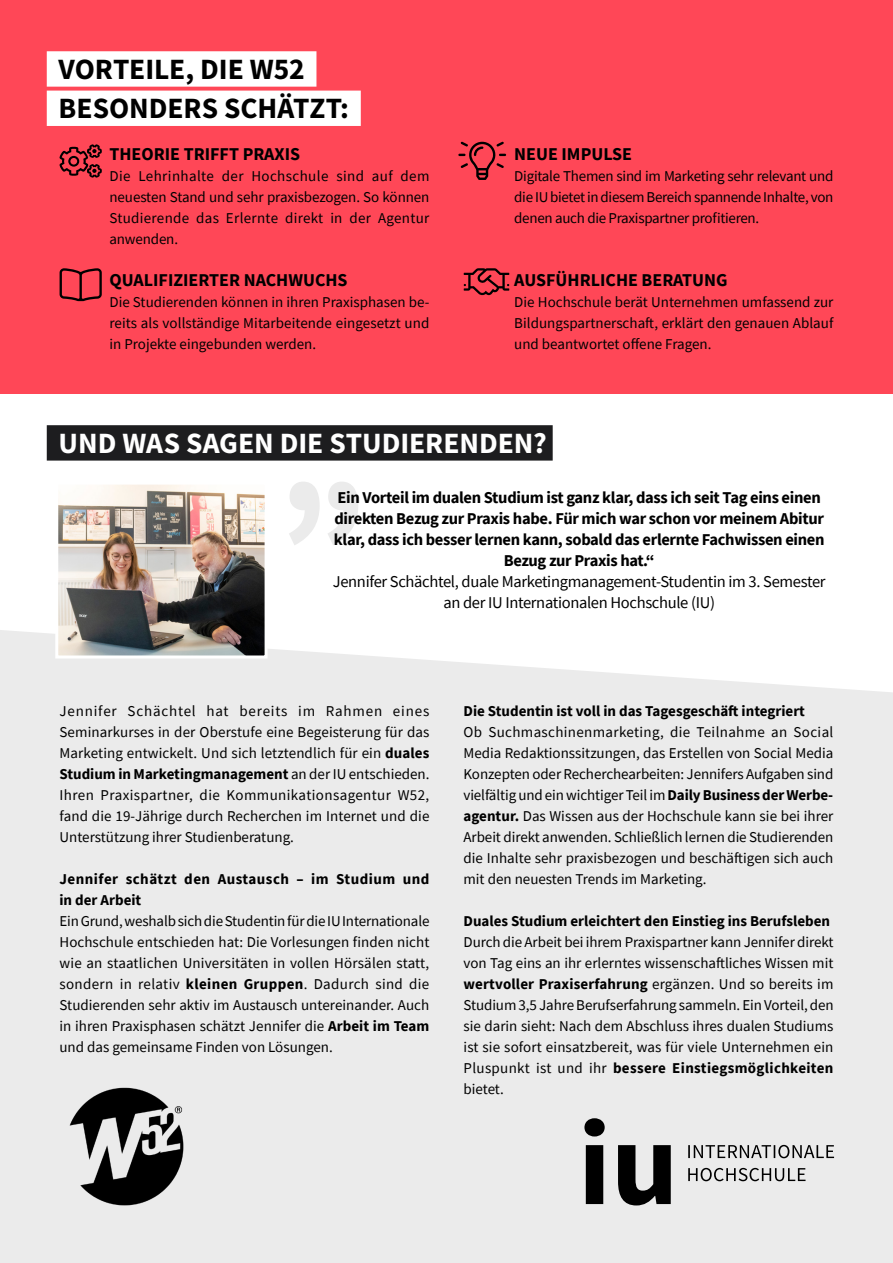
<style>
.page{position:relative;width:893px;height:1263px;background:#fff}
.page>*{position:absolute;margin:0;border:0;box-sizing:border-box;transform-origin:0 0}
.t1{font:29.55px/39.3px "Source Sans Variable";color:#000}
.t2{font:29.55px "Source Sans Variable";color:#fff}
.t3{font:700 18px "Source Sans Pro";color:#000}
.t4{font:700 16.5px/21px "Source Sans Pro";letter-spacing:-.02em;color:#000;text-align:center}
.t5{font:16.5px/21px "Source Sans Pro";letter-spacing:-.02em;color:#000;text-align:center}
.t6{font:15px/21px "Source Sans Pro";color:#000;text-align:justify}
.t7{font:700 15px "Source Sans Pro";color:#000}
.t8{font:700 15px/21px "Source Sans Pro";letter-spacing:.03em;color:#000}
.s1{font-weight:700}
</style>
<div class="page">
<div style="left:0;top:0;width:893px;height:394px;background:#ff4757"></div>
<div style="left:0;top:630px;width:893px;height:633px;background:#ebebeb"></div>
<div style="left:47px;top:51px;width:269px;height:36px;background:#fff"></div>
<div style="left:47px;top:91px;width:314px;height:35px;background:#fff"></div>
<img style="left:59px;top:486px;width:205px;height:168px">
<div style="left:55px;top:482px;width:213px;height:176px;border:3px solid #fff"></div>
<div style="left:47px;top:425px;width:506px;height:36px;background:#1d1d1f"></div>
<svg style="left:458px;top:142px;width:48px;height:38px"></svg>
<svg style="left:59px;top:144px;width:43px;height:34px"></svg>
<svg style="left:464px;top:268px;width:45px;height:28px"></svg>
<svg style="left:60px;top:268px;width:42px;height:33px"></svg>
<svg style="left:289px;top:482px;width:69px;height:63px"></svg>
<svg style="left:584px;top:1118px;width:250px;height:87px;background:#b7b7b7"></svg>
<img style="left:60px;top:1079px;width:134px;height:135px">
<h1 class="t1" style="left:59px;top:50px;width:292px">VORTEILE, DIE W52<br>BESONDERS SCHÄTZT:</h1>
<p class="t3" style="left:109px;top:141px;width:192px">THEORIE TRIFFT PRAXIS</p>
<p class="t6" style="left:109px;top:165px;width:322px">Die Lehrinhalte der Hochschule sind auf dem -neuesten Stand und sehr praxisbezogen. So -können Studierende das Erlernte direkt in der Agentur anwenden.</p>
<p class="t3" style="left:109px;top:267px;width:240px">QUALIFIZIERTER NACHWUCHS</p>
<p class="t6" style="left:109px;top:291px;width:322px">Die Studierenden können in ihren Praxisphasen be&shy;reits als vollständige Mitarbeitende eingesetzt und in Projekte eingebunden werden.</p>
<p class="t3" style="left:514px;top:141px;width:119px">NEUE IMPULSE</p>
<p class="t6" style="left:514px;top:165px;width:321px">Digitale Themen sind im Marketing sehr relevant und die IU bietet in diesem Bereich spannende Inhalte, von denen auch die Praxispartner profitieren.</p>
<p class="t3" style="left:514px;top:267px;width:215px">AUSFÜHRLICHE BERATUNG</p>
<p class="t6" style="left:514px;top:291px;width:321px">Die Hochschule berät Unternehmen umfassend zur Bildungspartnerschaft, erklärt den genauen Ablauf und beantwortet offene Fragen.</p>
<h1 class="t2" style="left:59px;top:425px;width:490px">UND WAS SAGEN DIE STUDIERENDEN?</h1>
<p class="t4" style="left:334px;top:487px;width:492px">Ein Vorteil im dualen Studium ist ganz klar, dass ich seit Tag eins einen direkten Bezug zur Praxis habe. Für mich war schon vor meinem Abitur klar, dass ich besser lernen kann, sobald das erlernte Fachwissen einen Bezug zur Praxis hat.“</p>
<p class="t5" style="left:333px;top:571px;width:494px">Jennifer Schächtel, duale Marketingmanagement-Studentin im 3. Semester an der IU Internationalen Hochschule (IU)</p>
<p class="t6" style="left:59px;top:700px;width:372px">Jennifer Schächtel hat bereits im Rahmen eines Seminarkurses in der Oberstufe eine Begeisterung für das Marketing entwickelt. Und sich letztendlich für ein <span class="s1">duales Studium in Marketingmanagement</span> an der IU entschieden.<br>Ihren Praxispartner, die Kommunikationsagentur W52, fand die 19-Jährige durch Recherchen im Internet und die -Unterstützung ihrer Studienberatung.</p>
<p class="t8" style="left:59px;top:868px;width:371px">Jennifer schätzt den Austausch – im Studium und in der Arbeit</p>
<p class="t6" style="left:59px;top:910px;width:371px">Ein Grund, weshalb sich die Studentin für die IU -Internationale Hochschule entschieden hat: Die -Vorlesungen finden nicht wie an staatlichen Universitäten in vollen Hörsälen statt, sondern in relativ <span class="s1">kleinen Gruppen</span>. Dadurch sind die Studierenden sehr aktiv im Austausch untereinander. Auch in ihren Praxisphasen schätzt Jennifer die <span class="s1">Arbeit im Team </span>und das gemeinsame Finden von Lösungen.</p>
<p class="t7" style="left:463px;top:701px;width:343px">Die Studentin ist voll in das Tagesgeschäft integriert</p>
<p class="t6" style="left:463px;top:721px;width:371px">Ob Suchmaschinenmarketing, die Teilnahme an Social -Media Redaktionssitzungen, das Erstellen von Social -Media Konzepten oder Recherchearbeiten: Jennifers Aufgaben sind vielfältig und einwichtiger Teil im<span class="s1">Daily Business der Werbe&shy;agentur.</span> Das Wissen aus der Hochschule kann sie bei ihrer Arbeit direkt anwenden. Schließlich lernen die Studierenden die Inhalte sehr praxisbezogen und -beschäftigen sich auch mit den neuesten Trends im Marketing.</p>
<p class="t7" style="left:463px;top:911px;width:368px">Duales Studium erleichtert den Einstieg ins Berufsleben</p>
<p class="t6" style="left:463px;top:931px;width:372px">Durch die Arbeit bei ihrem Praxispartner kann Jennifer direkt von Tag eins an ihr erlerntes wissenschaftliches -Wissen mit <span class="s1">wertvoller Praxiserfahrung</span> ergänzen. Und so -bereits im Studium 3,5 Jahre Berufserfahrung sammeln. Ein Vorteil, den sie darin sieht: Nach dem Abschluss ihres dualen Studiums ist sie sofort einsatzbereit, was für viele -Unternehmen ein Pluspunkt ist und ihr <span class="s1">bessere Einstiegsmöglichkeiten </span>bietet.</p>
</div>
